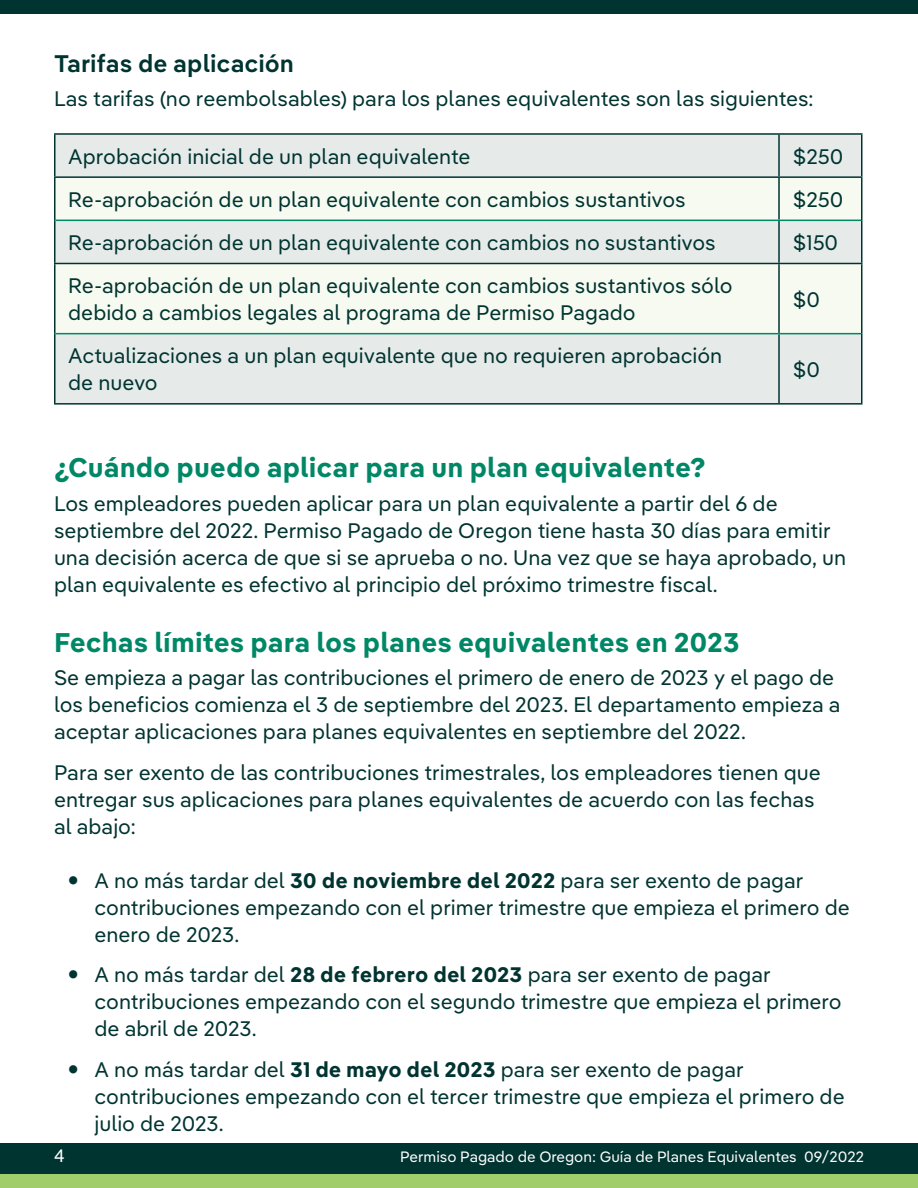
<style>
.page{position:relative;width:918px;height:1188px;background:#fff}
.page>*{position:absolute;margin:0;border:0;box-sizing:border-box;transform-origin:0 0}
.t1{font:700 27px "Pangea Text";color:#008766}
.t2{font:600 24px "Pangea Text";color:#003431}
.t3{font:21px/27px "Pangea Text";color:#003431}
.t4{font:18px "Pangea Text";color:#fff}
.t5{font:15px "Pangea Text";color:#fff}
.s1{font-weight:700}
</style>
<div class="page">
<div style="left:0;top:1144px;width:918px;height:44px;background:#003431"></div>
<div style="left:0;top:0;width:918px;height:14px;background:#003431"></div>
<div style="left:0;top:1174px;width:918px;height:14px;background:#a1ce6b"></div>
<div style="left:56px;top:135px;width:805px;height:268px;background:#e6ebea"></div>
<svg style="left:56px;top:178px;width:805px;height:155px;fill:#f6faf0"></svg>
<hr style="left:54px;top:133px;width:725px;height:2px;background:#003431">
<hr style="left:54px;top:135px;width:2px;height:41px;background:#003431">
<hr style="left:779px;top:133px;width:84px;height:2px;background:#003431">
<hr style="left:778px;top:135px;width:2px;height:41px;background:#003431">
<hr style="left:861px;top:135px;width:1px;height:41px;background:#003431">
<hr style="left:54px;top:176px;width:725px;height:2px;background:#003431">
<hr style="left:54px;top:178px;width:2px;height:42px;background:#003431">
<hr style="left:779px;top:176px;width:84px;height:2px;background:#003431">
<hr style="left:778px;top:178px;width:2px;height:42px;background:#003431">
<hr style="left:861px;top:178px;width:1px;height:42px;background:#003431">
<hr style="left:54px;top:220px;width:2px;height:43px;background:#003431">
<hr style="left:778px;top:221px;width:2px;height:42px;background:#003431">
<hr style="left:861px;top:220px;width:1px;height:43px;background:#003431">
<hr style="left:54px;top:263px;width:725px;height:1px;background:#003431">
<hr style="left:54px;top:264px;width:2px;height:70px;background:#003431">
<hr style="left:779px;top:263px;width:84px;height:1px;background:#003431">
<hr style="left:778px;top:264px;width:2px;height:69px;background:#003431">
<hr style="left:861px;top:264px;width:1px;height:70px;background:#003431">
<hr style="left:54px;top:334px;width:2px;height:69px;background:#003431">
<hr style="left:778px;top:334px;width:2px;height:69px;background:#003431">
<hr style="left:861px;top:334px;width:1px;height:69px;background:#003431">
<hr style="left:54px;top:403px;width:725px;height:2px;background:#003431">
<hr style="left:779px;top:403px;width:84px;height:2px;background:#003431">
<hr style="left:56px;top:220px;width:723px;height:1px;background:#008766">
<hr style="left:779px;top:220px;width:82px;height:1px;background:#008766">
<hr style="left:56px;top:333px;width:723px;height:1px;background:#008766">
<hr style="left:779px;top:333px;width:82px;height:1px;background:#008766">
<p class="t2" style="left:54px;top:45px;width:242px">Tarifas de aplicación</p>
<p class="t3" style="left:54px;top:84px;width:761px">Las tarifas (no reembolsables) para los planes equivalentes son las siguientes:</p>
<p class="t3" style="left:68px;top:142px;width:404px">Aprobación inicial de un plan equivalente</p>
<p class="t3" style="left:793px;top:142px;width:52px">$250</p>
<p class="t3" style="left:68px;top:185px;width:619px">Re-aprobación de un plan equivalente con cambios sustantivos</p>
<p class="t3" style="left:793px;top:185px;width:52px">$250</p>
<p class="t3" style="left:68px;top:228px;width:649px">Re-aprobación de un plan equivalente con cambios no sustantivos</p>
<p class="t3" style="left:793px;top:228px;width:47px">$150</p>
<p class="t3" style="left:68px;top:271px;width:666px">Re-aprobación de un plan equivalente con cambios sustantivos sólo debido a cambios legales al programa de Permiso Pagado</p>
<p class="t3" style="left:793px;top:285px;width:29px">$0</p>
<p class="t3" style="left:68px;top:341px;width:656px">Actualizaciones a un plan equivalente que no requieren aprobación de nuevo</p>
<p class="t3" style="left:793px;top:355px;width:29px">$0</p>
<p class="t1" style="left:54px;top:447px;width:653px">¿Cuándo puedo aplicar para un plan equivalente?</p>
<p class="t3" style="left:54px;top:489px;width:794px">Los empleadores pueden aplicar para un plan equivalente a partir del 6 de septiembre del 2022. Permiso Pagado de Oregon tiene hasta 30 días para emitir una decisión acerca de que si se aprueba o no. Una vez que se haya aprobado, un plan equivalente es efectivo al principio del próximo trimestre fiscal.</p>
<p class="t1" style="left:54px;top:621px;width:687px">Fechas límites para los planes equivalentes en 2023</p>
<p class="t3" style="left:54px;top:663px;width:788px">Se empieza a pagar las contribuciones el primero de enero de 2023 y el pago de los beneficios comienza el 3 de septiembre del 2023. El departamento empieza a aceptar aplicaciones para planes equivalentes en septiembre del 2022.</p>
<p class="t3" style="left:54px;top:758px;width:768px">Para ser exento de las contribuciones trimestrales, los empleadores tienen que entregar sus aplicaciones para planes equivalentes de acuerdo con las fechas al abajo:</p>
<p class="t3" style="left:95px;top:866px;width:757px">A no más tardar del <span class="s1">30 de noviembre del 2022</span> para ser exento de pagar contribuciones empezando con el primer trimestre que empieza el primero de enero de 2023.</p>
<p class="t3" style="left:95px;top:960px;width:749px">A no más tardar del <span class="s1">28 de febrero del 2023</span> para ser exento de pagar contribuciones empezando con el segundo trimestre que empieza el primero de abril de 2023.</p>
<p class="t3" style="left:95px;top:1055px;width:752px">A no más tardar del <span class="s1">31 de mayo del 2023</span> para ser exento de pagar contribuciones empezando con el tercer trimestre que empieza el primero de julio de 2023.</p>
<p class="t4" style="left:54px;top:1142px;width:12px">4</p>
<p class="t5" style="left:400px;top:1145px;width:465px">Permiso Pagado de Oregon: Guía de Planes Equivalentes 09/2022</p>
</div>
